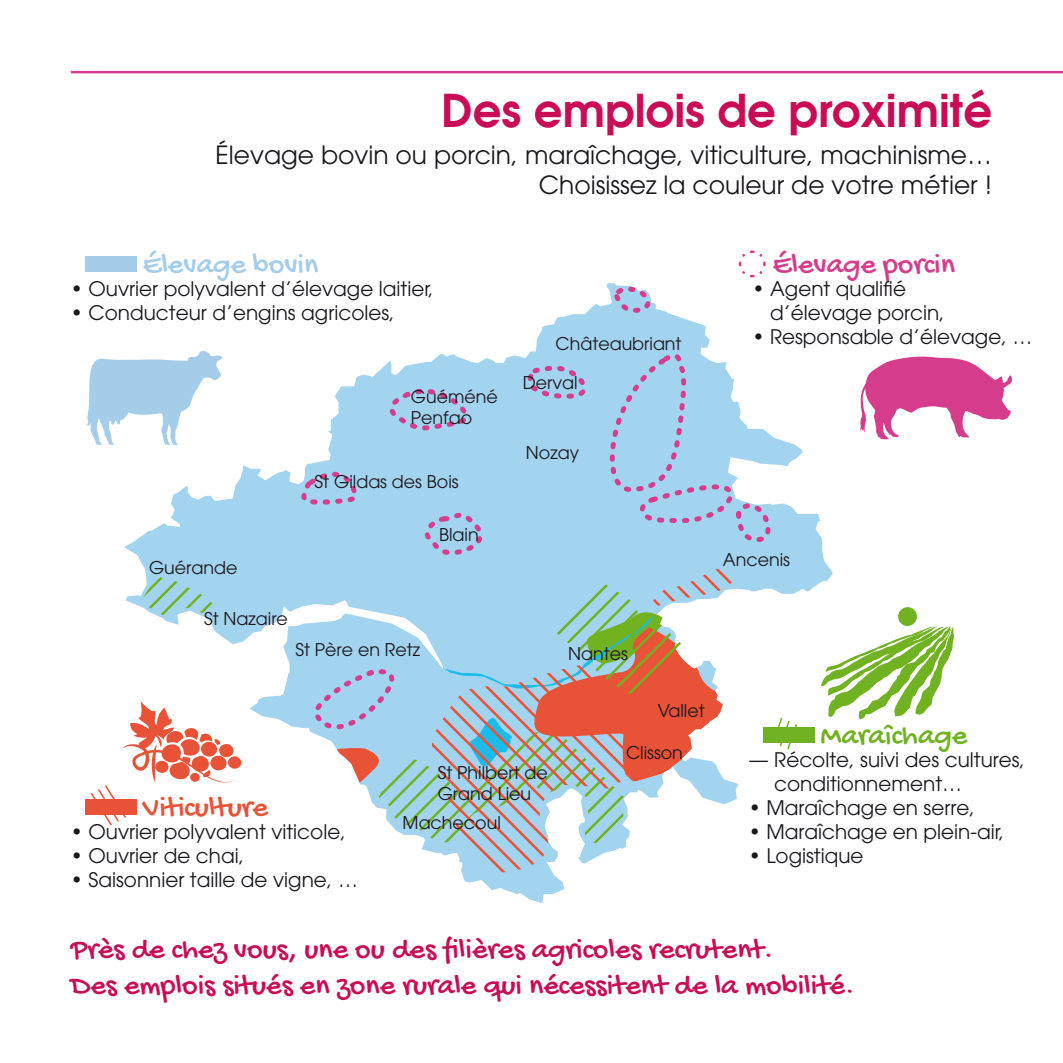
<style>
.page{position:relative;width:1063px;height:1063px;background:#fff}
.page>*{position:absolute;margin:0;border:0;box-sizing:border-box;transform-origin:0 0}
.t1{font:600 45px "Avant Garde";color:#c90c55}
.t2{font:30px/36px "Gochi Hand";color:#c90c55}
.t3{font:30px "Gochi Hand";color:#d53d8c}
.t4{font:30px "Gochi Hand";color:#a4cdea}
.t5{font:30px "Gochi Hand";color:#e85237}
.t6{font:30px "Gochi Hand";color:#70b221}
.t7{font:25px/30px "Avant Garde";color:#1a171c;text-align:right}
.t8{font:20px/24px "Avant Garde";color:#1a171c}
.t9{font:17.5px/21px "Avant Garde";color:#1a171c}
</style>
<div class="page">
<svg style="left:125px;top:283px;width:707px;height:620px"></svg>
<svg style="left:141px;top:576px;width:76px;height:45px;background:#aad6dd"></svg>
<svg style="left:297px;top:457px;width:67px;height:52px;background:#b0c9e6"></svg>
<svg style="left:612px;top:283px;width:42px;height:34px"></svg>
<svg style="left:514px;top:364px;width:79px;height:42px;background:#a7c4e4"></svg>
<svg style="left:381px;top:383px;width:88px;height:52px;background:#a7c5e5"></svg>
<svg style="left:422px;top:501px;width:69px;height:57px;background:#a7c6e5"></svg>
<svg style="left:601px;top:347px;width:172px;height:201px;background:#b2d3ec"></svg>
<svg style="left:312px;top:568px;width:439px;height:307px"></svg>
<div style="left:85px;top:256px;width:51px;height:16px;background:#a4cdea"></div>
<div style="left:85px;top:799px;width:51px;height:16px;background:#e85237"></div>
<div style="left:763px;top:727px;width:51px;height:16px;background:#70b221"></div>
<svg style="left:228px;top:756px;width:14px;height:13px"></svg>
<svg style="left:86px;top:351px;width:136px;height:94px"></svg>
<svg style="left:860px;top:357px;width:152px;height:82px"></svg>
<svg style="left:821px;top:626px;width:133px;height:93px"></svg>
<div style="left:898px;top:607px;width:19px;height:19px;background:#70b221;border-radius:50%"></div>
<svg style="left:738px;top:250px;width:28px;height:28px"></svg>
<svg style="left:90px;top:701px;width:147px;height:126px"></svg>
<svg style="left:769px;top:717px;width:32px;height:33px"></svg>
<hr style="left:71px;top:71px;width:992px;height:2px;background:#d53d8c">
<h1 class="t1" style="left:441px;top:81px;width:552px">Des emplois de proximité</h1>
<p class="t7" style="left:216px;top:140px;width:778px">Élevage bovin ou porcin, maraîchage, viticulture, machinisme…<br>Choisissez la couleur de votre métier !</p>
<h2 class="t4" style="left:143px;top:249px;width:177px">Élevage bovin</h2>
<p class="t8" style="left:71px;top:277px;width:364px">• Ouvrier polyvalent d’élevage laitier,</p>
<p class="t8" style="left:71px;top:301px;width:325px">• Conducteur d’engins agricoles,</p>
<p class="t9" style="left:411px;top:386px;width:89px">Guéméné<br>Penfao</p>
<p class="t9" style="left:315px;top:471px;width:146px">St Gildas des Bois</p>
<p class="t9" style="left:149px;top:557px;width:90px">Guérande</p>
<p class="t9" style="left:204px;top:608px;width:85px">St Nazaire</p>
<p class="t9" style="left:439px;top:524px;width:41px">Blain</p>
<p class="t9" style="left:556px;top:333px;width:128px">Châteaubriant</p>
<p class="t9" style="left:523px;top:372px;width:56px">Derval</p>
<p class="t9" style="left:526px;top:442px;width:55px">Nozay</p>
<p class="t9" style="left:295px;top:639px;width:126px">St Père en Retz</p>
<p class="t9" style="left:568px;top:644px;width:61px">Nantes</p>
<h2 class="t5" style="left:143px;top:792px;width:127px">Viticulture</h2>
<p class="t8" style="left:71px;top:820px;width:277px">• Ouvrier polyvalent viticole,</p>
<p class="t8" style="left:71px;top:844px;width:175px">• Ouvrier de chai,</p>
<p class="t8" style="left:71px;top:868px;width:289px">• Saisonnier taille de vigne, …</p>
<p class="t9" style="left:438px;top:762px;width:112px">St Philbert de<br>Grand Lieu</p>
<p class="t9" style="left:403px;top:812px;width:100px">Machecoul</p>
<p class="t9" style="left:658px;top:700px;width:48px">Vallet</p>
<p class="t9" style="left:626px;top:742px;width:58px">Clisson</p>
<h2 class="t3" style="left:773px;top:249px;width:184px">Élevage porcin</h2>
<p class="t8" style="left:770px;top:277px;width:176px;text-indent:-18px">• Agent qualifié d’élevage porcin,</p>
<p class="t8" style="left:752px;top:325px;width:282px">• Responsable d’élevage, …</p>
<p class="t9" style="left:723px;top:549px;width:69px">Ancenis</p>
<h2 class="t6" style="left:821px;top:720px;width:149px">Maraîchage</h2>
<p class="t8" style="left:774px;top:747px;width:252px;text-indent:-26px">— Récolte, suivi des cultures, conditionnement…</p>
<p class="t8" style="left:749px;top:795px;width:228px">• Maraîchage en serre,</p>
<p class="t8" style="left:749px;top:819px;width:257px">• Maraîchage en plein-air,</p>
<p class="t8" style="left:749px;top:843px;width:116px">• Logistique</p>
<h2 class="t2" style="left:71px;top:933px;width:785px">Près de chez vous, une ou des filières agricoles recrutent.<br>Des emplois situés en zone rurale qui nécessitent de la mobilité.</h2>
</div>
